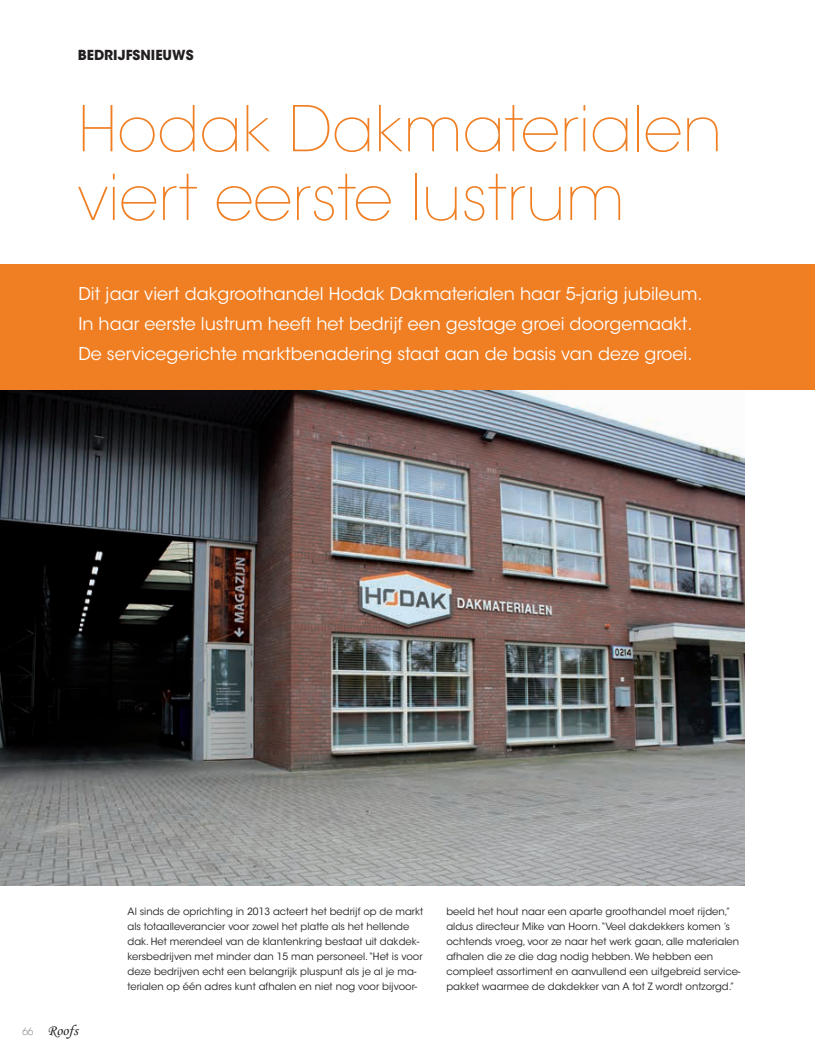
<style>
.page{position:relative;width:815px;height:1063px;background:#fff}
.page>*{position:absolute;margin:0;border:0;box-sizing:border-box;transform-origin:0 0}
.t1{font:200 62.5px/68.8px "ITC Avant Garde Std";color:#f07e22}
.t2{font:17.5px/30px "ITC Avant Garde Std";color:#fff}
.t3{font:15px "Monotype Corsiva";color:#231f20}
.t4{font:700 13.75px "ITC Avant Garde Std";color:#231f20}
.t5{font:10px/15px "ITC Avant Garde Std";color:#231f20}
.s1{font-family:"ITC Avant Garde Std";font-weight:200;font-size:10px}
</style>
<div class="page">
<div style="left:0;top:265px;width:815px;height:125px;background:#f07e22"></div>
<img style="left:0;top:390px;width:744px;height:495px">
<h3 class="t4" style="left:78px;top:46px;width:117px">BEDRIJFSNIEUWS</h3>
<h1 class="t1" style="left:78px;top:96px;width:646px">Hodak Dakmaterialen viert eerste lustrum</h1>
<h2 class="t2" style="left:78px;top:279px;width:626px">Dit jaar viert dakgroothandel Hodak Dakmaterialen haar 5-jarig jubileum.<br>In haar eerste lustrum heeft het bedrijf een gestage groei doorgemaakt.<br>De servicegerichte marktbenadering staat aan de basis van deze groei.</h2>
<h3 class="t3" style="left:22px;top:1021px;width:57px"><span class="s1">66</span> Roofs</h3>
<p class="t5" style="left:128px;top:904px;width:297px">Al sinds de oprichting in 2013 acteert het bedrijf op de markt als totaalleverancier voor zowel het platte als het hellende dak. Het merendeel van de klantenkring bestaat uit dakdek&shy;kersbedrijven met minder dan 15 man personeel.“Het is voor deze bedrijven echt een belangrijk pluspunt als je al je ma&shy;terialen op één adres kunt afhalen en niet nog voor bijvoor-</p>
<p class="t5" style="left:446px;top:904px;width:296px">beeld het hout naar een aparte groothandel moet rijden,” aldus directeur Mike van Hoorn.“Veel dakdekkers komen ’s ochtends vroeg, voor ze naar het werk gaan, alle materialen afhalen die ze die dag nodig hebben. We hebben een compleet assortiment en aanvullend een uitgebreid service&shy;pakket waarmee de dakdekker van A tot Z wordt ontzorgd.”</p>
</div>
